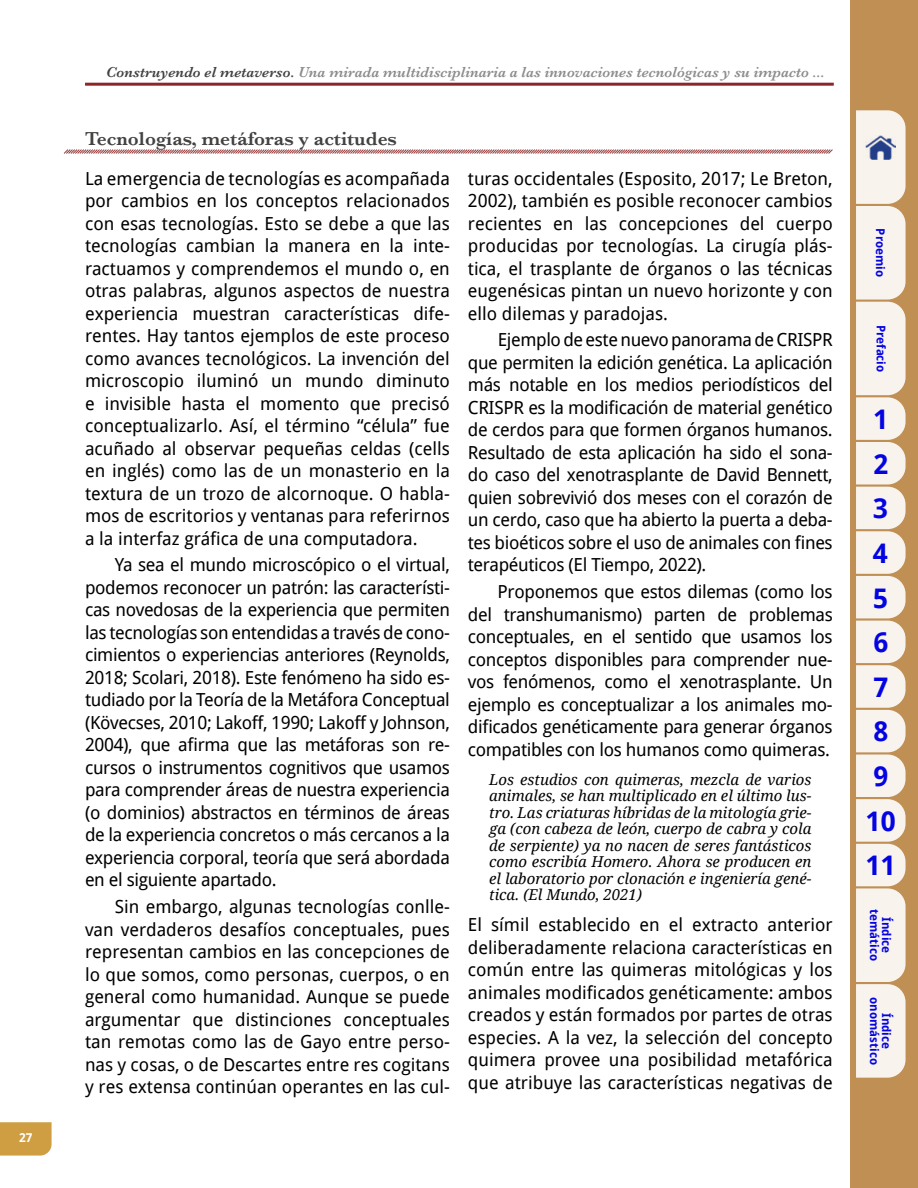
<style>
.page{position:relative;width:918px;height:1188px;background:#fff}
.page>*{position:absolute;margin:0;border:0;box-sizing:border-box;transform-origin:0 0}
.numero_pestaña{font:700 27px "Droid Sans";color:#0404e2}
.Nivel_1{font:600 19.5px "Baskerville";color:#434241}
.Cuerpo_de_texto{font:18px/22.5px "Droid Sans";letter-spacing:-.02em;color:#000;text-align:justify}
.inicio_seccion_de_cuerpo_de_texto{font:18px/22.5px "Droid Sans";color:#000;text-align:justify}
.Cita{font:italic 15px/16.5px "Droid Serif";color:#000;text-align:justify}
.Cintillo_izquierdo{font:italic 600 15px "Baskerville";color:#8c8c8c}
.t1{font:700 12.15px "Droid Sans";color:#fff}
.t2{font:700 12px/12px "Droid Sans";color:#0404e2;text-align:center}
.s1{color:#434241}
</style>
<div class="page">
<div style="left:851px;top:0;width:67px;height:1188px;background:#bf8f54"></div>
<svg style="left:856px;top:110px;width:50px;height:968px;background:#f2e9e0"></svg>
<hr style="left:85px;top:83px;width:749px;height:3px;background:#8c2727">
<svg style="left:0;top:1122px;width:52px;height:34px;background:#d1a24a"></svg>
<svg style="left:63px;top:149px;width:770px;height:5px;background:#cb9f9f"></svg>
<p class="t1" style="left:19px;top:1129px;width:15px">27</p>
<p class="Cintillo_izquierdo" style="left:106px;top:62px;width:720px"><span class="s1">Construyendo el metaverso.</span> Una mirada multidisciplinaria a las innovaciones tecnológicas y su impacto ...</p>
<p class="Nivel_1" style="left:85px;top:125px;width:313px">Tecnologías, metáforas y actitudes</p>
<p class="inicio_seccion_de_cuerpo_de_texto" style="left:85px;top:166px;width:366px">La emergencia de tecnologías es acompañada por cambios en los conceptos relacionados con esas tecnologías. Esto se debe a que las tecnologías cambian la manera en la inte&shy;ractuamos y comprendemos el mundo o, en otras palabras, algunos aspectos de nuestra experiencia muestran características dife&shy;rentes. Hay tantos ejemplos de este proceso como avances tecnológicos. La invención del microscopio iluminó un mundo diminuto e invisible hasta el momento que precisó conceptualizarlo. Así, el término “célula” fue acuñado al observar pequeñas celdas (cells en inglés) como las de un monasterio en la textura de un trozo de alcornoque. O habla&shy;mos de escritorios y ventanas para referirnos a la interfaz gráfica de una computadora.</p>
<p class="Cuerpo_de_texto" style="left:85px;top:553px;width:366px;text-indent:30px">Ya sea el mundo microscópico o el virtual, podemos reconocer un patrón: las característi&shy;cas novedosas de la experiencia que permiten las tecnologías son entendidas a través de cono&shy;cimientos o experiencias anteriores (Reynolds, 2018; Scolari, 2018). Este fenómeno ha sido es&shy;tudiado por la Teoría de la Metáfora Conceptual (Kövecses, 2010; Lakoff, 1990; Lakoff y Johnson, 2004), que afirma que las metáforas son re&shy;cursos o instrumentos cognitivos que usamos para comprender áreas de nuestra experiencia (o dominios) abstractos en términos de áreas de la experiencia concretos o más cercanos a la experiencia corporal, teoría que será abordada en el siguiente apartado.</p>
<p class="Cuerpo_de_texto" style="left:85px;top:895px;width:366px;text-indent:30px">Sin embargo, algunas tecnologías conlle&shy;van verdaderos desafíos conceptuales, pues representan cambios en las concepciones de lo que somos, como personas, cuerpos, o en general como humanidad. Aunque se puede argumentar que distinciones conceptuales tan remotas como las de Gayo entre perso&shy;nas y cosas, o de Descartes entre res cogitans y res extensa continúan operantes en las cul-</p>
<p class="Cuerpo_de_texto" style="left:468px;top:166px;width:366px">turas occidentales (Esposito, 2017; Le Breton, 2002), también es posible reconocer cambios recientes en las concepciones del cuerpo producidas por tecnologías. La cirugía plás&shy;tica, el trasplante de órganos o las técnicas eugenésicas pintan un nuevo horizonte y con ello dilemas y paradojas.</p>
<p class="Cuerpo_de_texto" style="left:468px;top:328px;width:366px;text-indent:30px">Ejemplo de este nuevo panorama de CRISPR que permiten la edición genética. La aplicación más notable en los medios periodísticos del CRISPR es la modificación de material genético de cerdos para que formen órganos humanos.<br>Resultado de esta aplicación ha sido el sona&shy;do caso del xenotrasplante de David Bennett, quien sobrevivió dos meses con el corazón de un cerdo, caso que ha abierto la puerta a deba&shy;tes bioéticos sobre el uso de animales con fines terapéuticos (El Tiempo, 2022).</p>
<p class="Cuerpo_de_texto" style="left:468px;top:580px;width:366px;text-indent:30px">Proponemos que estos dilemas (como los del transhumanismo) parten de problemas conceptuales, en el sentido que usamos los conceptos disponibles para comprender nue&shy;vos fenómenos, como el xenotrasplante. Un ejemplo es conceptualizar a los animales mo&shy;dificados genéticamente para generar órganos compatibles con los humanos como quimeras.</p>
<p class="Cita" style="left:489px;top:771px;width:324px">Los estudios con quimeras, mezcla de varios animales, se han multiplicado en el último lus&shy;tro. Las criaturas híbridas de la mitología grie&shy;ga (con cabeza de león, cuerpo de cabra y cola de serpiente) ya no nacen de seres fantásticos como escribía Homero. Ahora se producen en el laboratorio por clonación e ingeniería gené&shy;tica. (El Mundo, 2021)</p>
<p class="inicio_seccion_de_cuerpo_de_texto" style="left:468px;top:913px;width:366px">El símil establecido en el extracto anterior deliberadamente relaciona características en común entre las quimeras mitológicas y los animales modificados genéticamente: ambos creados y están formados por partes de otras especies. A la vez, la selección del concepto quimera provee una posibilidad metafórica que atribuye las características negativas de</p>
<p class="t2" style="left:887px;top:228px;width:50px;rotate:90deg">Proemio</p>
<p class="t2" style="left:885px;top:229px;width:50px;rotate:90deg">Proemio</p>
<p class="t2" style="left:887px;top:325px;width:49px;rotate:90deg">Prefacio</p>
<p class="t2" style="left:885px;top:326px;width:49px;rotate:90deg">Prefacio</p>
<p class="numero_pestaña" style="left:873px;top:400px;width:16px">1</p>
<p class="numero_pestaña" style="left:873px;top:445px;width:16px">2</p>
<p class="numero_pestaña" style="left:873px;top:489px;width:16px">3</p>
<p class="numero_pestaña" style="left:873px;top:534px;width:16px">4</p>
<p class="numero_pestaña" style="left:873px;top:579px;width:16px">5</p>
<p class="numero_pestaña" style="left:874px;top:623px;width:16px">6</p>
<p class="numero_pestaña" style="left:874px;top:668px;width:16px">7</p>
<p class="numero_pestaña" style="left:874px;top:713px;width:16px">8</p>
<p class="numero_pestaña" style="left:874px;top:757px;width:16px">9</p>
<p class="numero_pestaña" style="left:866px;top:802px;width:31px">10</p>
<p class="numero_pestaña" style="left:866px;top:847px;width:31px">11</p>
<p class="t2" style="left:893px;top:909px;width:53px;rotate:90deg">Índice temático</p>
<p class="t2" style="left:891px;top:910px;width:53px;rotate:90deg">Índice temático</p>
<p class="t2" style="left:893px;top:997px;width:69px;rotate:90deg">Índice onomástico</p>
<p class="t2" style="left:891px;top:998px;width:69px;rotate:90deg">Índice onomástico</p>
</div>
